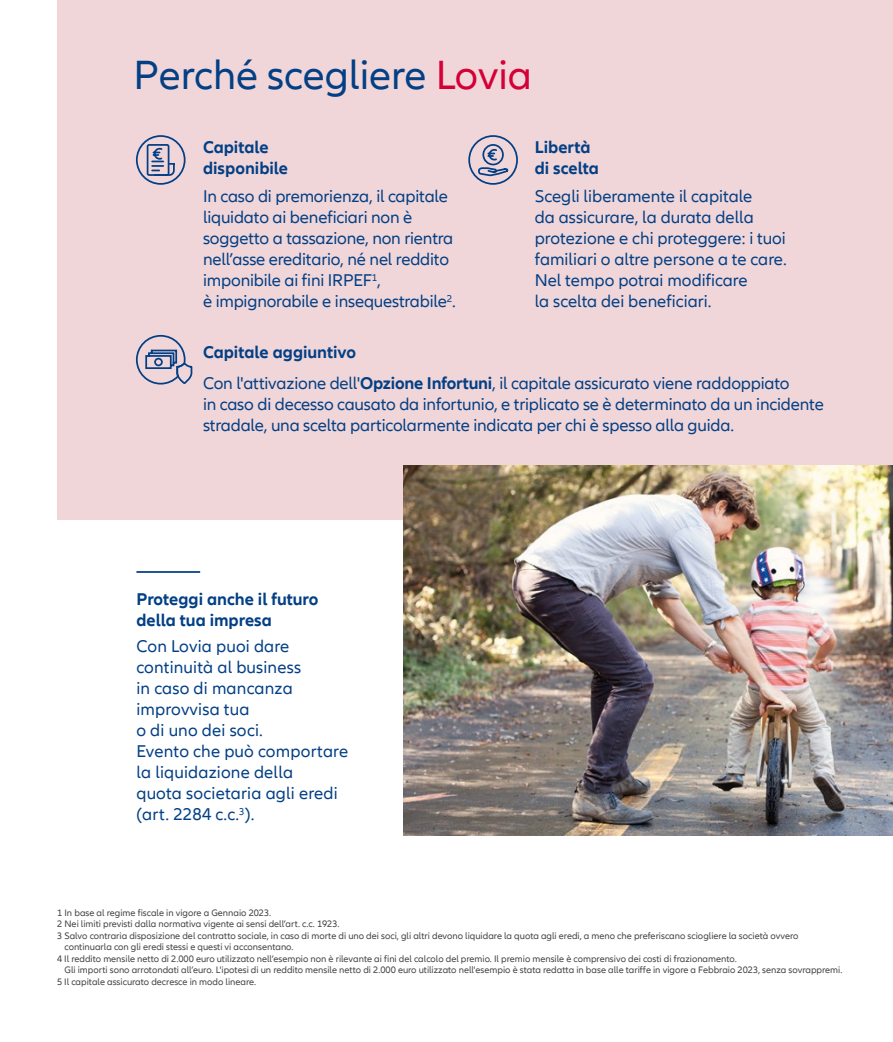
<style>
.page{position:relative;width:893px;height:1042px;background:#fff}
.page>*{position:absolute;margin:0;border:0;box-sizing:border-box;transform-origin:0 0}
.t1{font:42px "Allianz Neo";color:#033f85}
.t2{font:17.5px/21px "Allianz Neo";letter-spacing:-.01em;color:#033f85}
.t3{font:17.5px/21px "Allianz Neo";letter-spacing:.01em;color:#033f85}
.t4{font:700 17.5px/21px "Allianz Neo";color:#033f85}
.t5{font:9.62px "Allianz Neo";color:#424241}
.s1{color:#d40037}
.s2{font-weight:700}
</style>
<div class="page">
<div style="left:57px;top:0;width:836px;height:519px;background:#f0d6d8"></div>
<hr style="left:136px;top:571px;width:64px;height:2px;background:#033f85">
<div style="left:136px;top:135px;width:50px;height:50px;border:2px solid #033f85;border-radius:50%"></div>
<div style="left:147px;top:144px;width:22px;height:32px;border:2px solid #033f85;border-radius:2px"></div>
<svg style="left:150px;top:147px;width:25px;height:29px"></svg>
<div style="left:468px;top:135px;width:50px;height:50px;border:2px solid #033f85;border-radius:50%"></div>
<svg style="left:477px;top:143px;width:31px;height:33px"></svg>
<svg style="left:135px;top:334px;width:58px;height:51px"></svg>
<img style="left:403px;top:466px;width:490px;height:369px">
<h1 class="t1" style="left:133px;top:51px;width:400px">Perché scegliere <span class="s1">Lovia</span></h1>
<h2 class="t4" style="left:203px;top:137px;width:87px">Capitale disponibile</h2>
<h2 class="t2" style="left:203px;top:186px;width:254px">In caso di premorienza, il capitale liquidato ai beneficiari non è soggetto a tassazione, non rientra nell’asse ereditario, né nel reddito imponibile ai fini IRPEF<sup>1</sup>,<br>è impignorabile e insequestrabile<sup>2</sup>.</h2>
<h2 class="t4" style="left:203px;top:342px;width:155px">Capitale aggiuntivo</h2>
<h2 class="t4" style="left:535px;top:137px;width:66px">Libertà di scelta</h2>
<h2 class="t2" style="left:535px;top:186px;width:254px">Scegli liberamente il capitale<br>da assicurare, la durata della protezione e chi proteggere: i tuoi familiari o altre persone a te care.<br>Nel tempo potrai modificare<br>la scelta dei beneficiari.</h2>
<p class="t2" style="left:203px;top:373px;width:622px">Con l'attivazione dell'<span class="s2">Opzione Infortuni</span>, il capitale assicurato viene raddoppiato<br>in caso di decesso causato da infortunio, e triplicato se è determinato da un incidente stradale, una scelta particolarmente indicata per chi è spesso alla guida.</p>
<h2 class="t4" style="left:136px;top:589px;width:183px">Proteggi anche il futuro della tua impresa</h2>
<h2 class="t3" style="left:136px;top:636px;width:213px">Con Lovia puoi dare continuità al business<br>in caso di mancanza improvvisa tua<br>o di uno dei soci.<br>Evento che può comportare la liquidazione della<br>quota societaria agli eredi (art. 2284 c.c.<sup>3</sup>).</h2>
<p class="t5" style="left:57px;top:907px;width:216px">1 In base al regime fiscale in vigore a Gennaio 2023.</p>
<p class="t5" style="left:57px;top:918px;width:284px">2 Nei limiti previsti dalla normativa vigente ai sensi dell’art. c.c. 1923.</p>
<p class="t5" style="left:57px;top:930px;width:743px">3 Salvo contraria disposizione del contratto sociale, in caso di morte di uno dei soci, gli altri devono liquidare la quota agli eredi, a meno che preferiscano sciogliere la società ovvero</p>
<p class="t5" style="left:64px;top:941px;width:231px">continuarla con gli eredi stessi e questi vi acconsentano.</p>
<p class="t5" style="left:57px;top:953px;width:681px">4 Il reddito mensile netto di 2.000 euro utilizzato nell’esempio non è rilevante ai fini del calcolo del premio. Il premio mensile è comprensivo dei costi di frazionamento.</p>
<p class="t5" style="left:64px;top:964px;width:779px">Gli importi sono arrotondati all’euro. L'ipotesi di un reddito mensile netto di 2.000 euro utilizzato nell'esempio è stata redatta in base alle tariffe in vigore a Febbraio 2023, senza sovrappremi.</p>
<p class="t5" style="left:57px;top:976px;width:201px">5 Il capitale assicurato decresce in modo lineare.</p>
</div>
